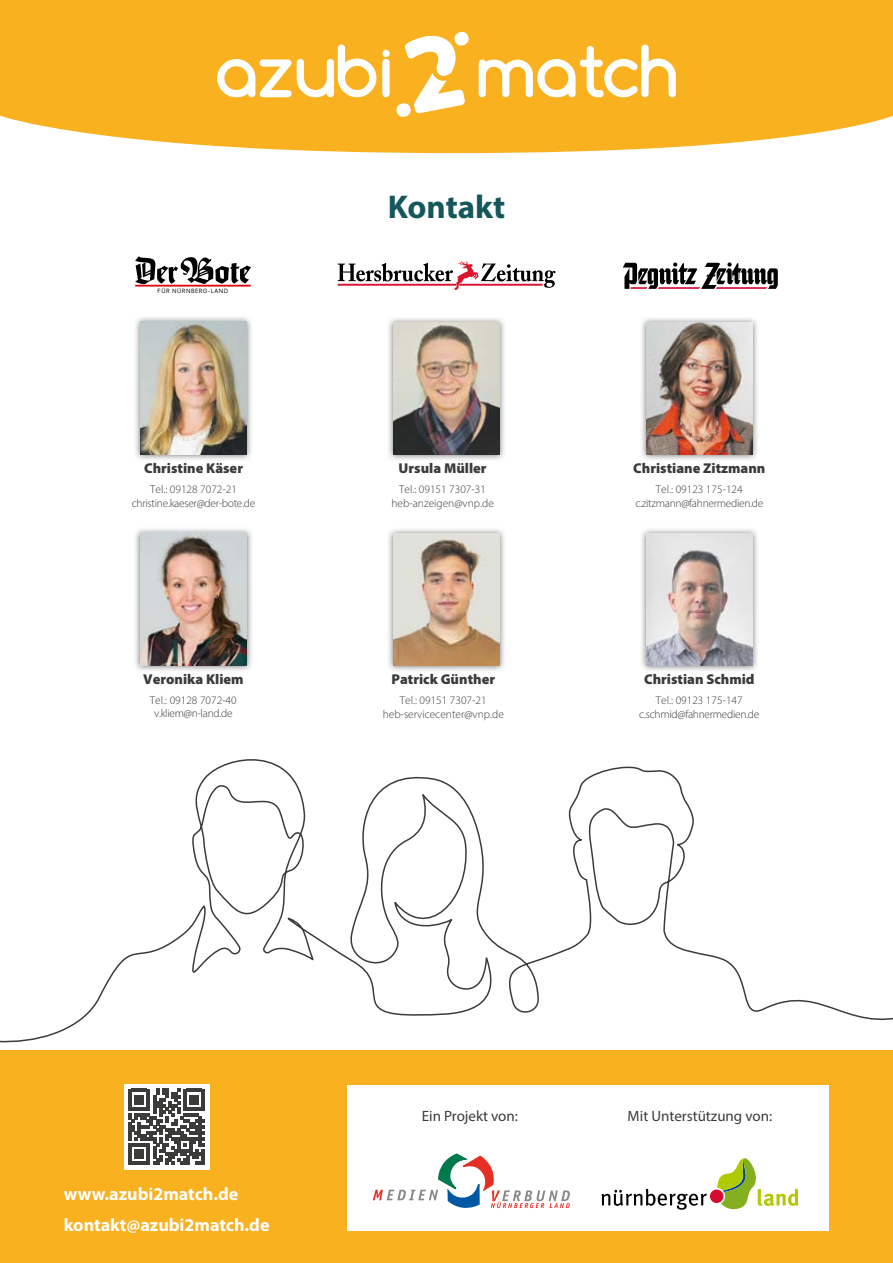
<style>
.page{position:relative;width:893px;height:1263px;background:#fff}
.page>*{position:absolute;margin:0;border:0;box-sizing:border-box;transform-origin:0 0}
.t1{font:700 33px "Myriad Pro";color:#15575a}
.t2{font:700 18px/31px "Myriad Pro";color:#fff}
.t3{font:15px "Myriad Pro";color:#3b3b3a}
.t4{font:900 14.25px "Myriad Pro";color:#3b3b3a}
.t5{font:300 11.4px/13.6px "Myriad Pro";letter-spacing:-.025em;color:#3b3b3a;text-align:center}
.t6{font:300 11.4px/13.6px "Myriad Pro";color:#3b3b3a;text-align:center}
.t7{font:5.7px "Neuzeit SLT Std";letter-spacing:.1em;color:#000}
</style>
<div class="page">
<div style="left:0;top:1050px;width:893px;height:213px;background:#f9b120"></div>
<img style="left:388px;top:318px;width:116px;height:142px">
<img style="left:394px;top:322px;width:106px;height:132px">
<img style="left:388px;top:529px;width:116px;height:142px">
<img style="left:394px;top:533px;width:106px;height:132px">
<img style="left:641px;top:318px;width:116px;height:142px">
<img style="left:646px;top:322px;width:106px;height:132px">
<img style="left:641px;top:529px;width:116px;height:142px">
<img style="left:646px;top:533px;width:106px;height:132px">
<img style="left:135px;top:529px;width:117px;height:142px">
<img style="left:140px;top:533px;width:106px;height:132px">
<img style="left:135px;top:317px;width:116px;height:143px">
<img style="left:141px;top:322px;width:106px;height:132px">
<svg style="left:0;top:0;width:893px;height:153px;background:#f9b731"></svg>
<svg style="left:217px;top:59px;width:74px;height:38px"></svg>
<svg style="left:297px;top:45px;width:79px;height:52px"></svg>
<div style="left:382px;top:50px;width:8px;height:7px;background:#fff;border-radius:50%"></div>
<div style="left:382px;top:59px;width:8px;height:38px;background:#fff;border-radius:4px"></div>
<svg style="left:479px;top:45px;width:197px;height:52px"></svg>
<svg style="left:396px;top:32px;width:73px;height:85px"></svg>
<svg style="left:0;top:759px;width:893px;height:284px"></svg>
<div style="left:124px;top:1084px;width:85px;height:85px;background:#fff"></div>
<svg style="left:129px;top:1089px;width:76px;height:76px"></svg>
<div style="left:347px;top:1085px;width:482px;height:146px;background:#fff"></div>
<svg style="left:601px;top:1189px;width:106px;height:21px"></svg>
<div style="left:710px;top:1189px;width:13px;height:14px;background:#d50c2f;border-radius:50%"></div>
<svg style="left:717px;top:1158px;width:81px;height:51px"></svg>
<svg style="left:373px;top:1153px;width:197px;height:55px"></svg>
<svg style="left:338px;top:261px;width:217px;height:29px"></svg>
<svg style="left:623px;top:262px;width:155px;height:27px"></svg>
<svg style="left:135px;top:257px;width:116px;height:27px"></svg>
<hr style="left:135px;top:285px;width:116px;height:2px;background:#e3000f">
<p class="t7" style="left:158px;top:288px;width:72px">FÜR NÜRNBERG-LAND</p>
<p class="t4" style="left:144px;top:459px;width:100px">Christine Käser</p>
<p class="t5" style="left:132px;top:482px;width:125px">Tel.: 09128 7072-21 christine.kaeser@der-bote.de</p>
<p class="t4" style="left:143px;top:670px;width:102px">Veronika Kliem</p>
<p class="t6" style="left:150px;top:693px;width:88px">Tel.: 09128 7072-40 v.kliem@n-land.de</p>
<h1 class="t1" style="left:388px;top:185px;width:119px">Kontakt</h1>
<p class="t4" style="left:399px;top:459px;width:90px">Ursula Müller</p>
<p class="t6" style="left:391px;top:482px;width:104px">Tel.: 09151 7307-31 heb-anzeigen@vnp.de</p>
<p class="t4" style="left:391px;top:670px;width:105px">Patrick Günther</p>
<p class="t6" style="left:383px;top:693px;width:123px">Tel.: 09151 7307-21 heb-servicecenter@vnp.de</p>
<p class="t4" style="left:633px;top:459px;width:134px">Christiane Zitzmann</p>
<p class="t5" style="left:635px;top:482px;width:130px">Tel.: 09123 175-124 c.zitzmann@fahnermedien.de</p>
<p class="t4" style="left:644px;top:670px;width:112px">Christian Schmid</p>
<p class="t5" style="left:639px;top:693px;width:122px">Tel.: 09123 175-147 c.schmid@fahnermedien.de</p>
<h2 class="t2" style="left:64px;top:1178px;width:207px">www.azubi2match.de kontakt@azubi2match.de</h2>
<h3 class="t3" style="left:422px;top:1107px;width:98px">Ein Projekt von:</h3>
<h3 class="t3" style="left:628px;top:1107px;width:146px">Mit Unterstützung von:</h3>
</div>
